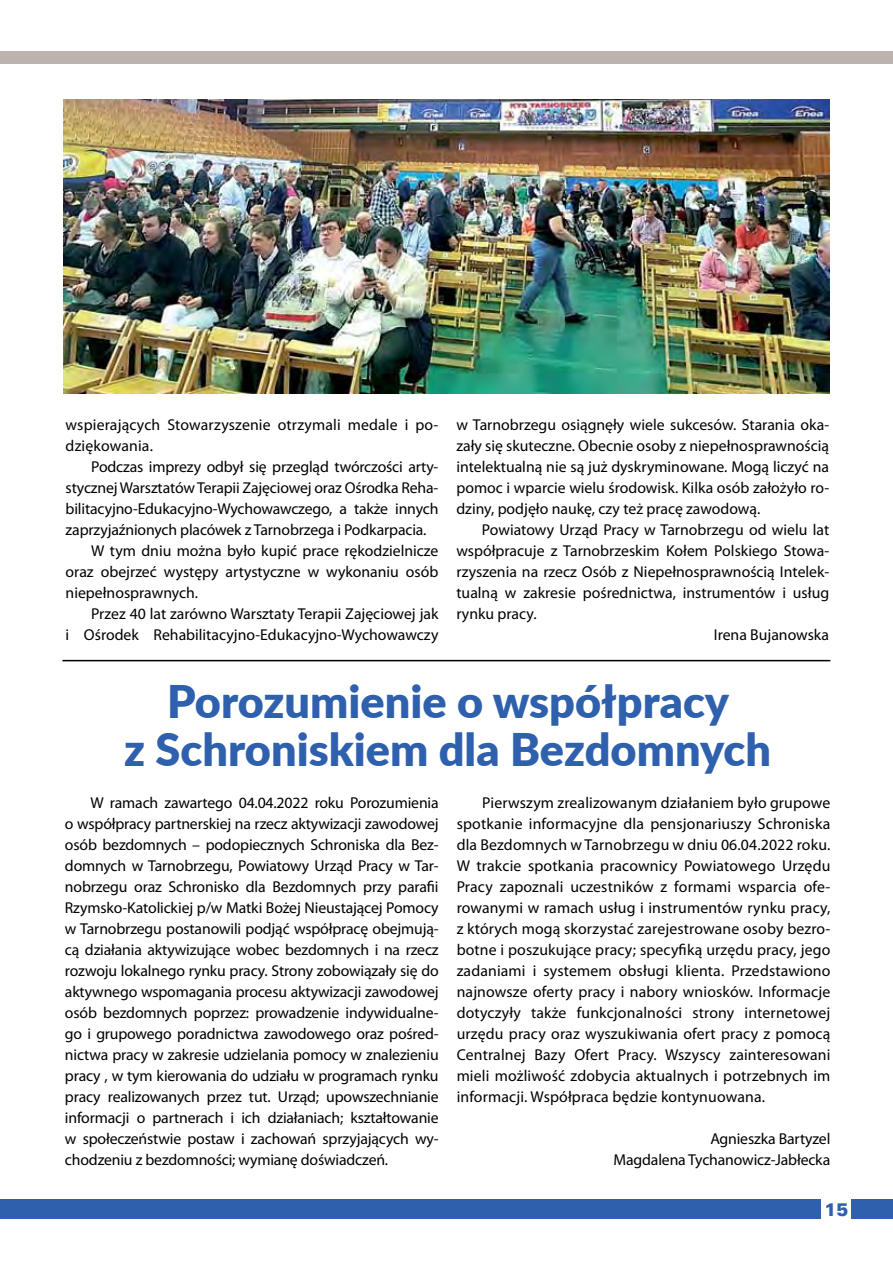
<style>
.page{position:relative;width:893px;height:1263px;background:#fff}
.page>*{position:absolute;margin:0;border:0;box-sizing:border-box;transform-origin:0 0}
.t1{font:900 45px/48px "Lato";color:#2e60ad;text-align:center}
.t2{font:18px "USA Black";color:#2e60ad}
.t3{font:15.75px/21px "Myriad Pro";color:#000;text-align:justify}
</style>
<div class="page">
<div style="left:0;top:1199px;width:821px;height:20px;background:#2e60ad"></div>
<div style="left:852px;top:1199px;width:41px;height:20px;background:#2e60ad"></div>
<div style="left:0;top:51px;width:893px;height:12px;background:#bcb3b0"></div>
<img style="left:64px;top:100px;width:765px;height:294px">
<hr style="left:62px;top:660px;width:768px;height:1px;background:#000">
<p class="t3" style="left:66px;top:414px;width:374px">wspierających Stowarzyszenie otrzymali medale i po&shy;dziękowania.</p>
<p class="t3" style="left:91px;top:456px;width:349px">Podczas imprezy odbył się przegląd twórczości arty-</p>
<p class="t3" style="left:66px;top:476px;width:374px">stycznej Warsztatów Terapii Zajęciowej oraz Ośrodka Reha-</p>
<p class="t3" style="left:66px;top:497px;width:374px">bilitacyjno-Edukacyjno-Wychowawczego, a także innych</p>
<p class="t3" style="left:66px;top:518px;width:362px">zaprzyjaźnionych placówek z Tarnobrzega i Podkarpacia.</p>
<p class="t3" style="left:91px;top:539px;width:349px">W tym dniu można było kupić prace rękodzielnicze</p>
<p class="t3" style="left:66px;top:560px;width:374px">oraz obejrzeć występy artystyczne w wykonaniu osób</p>
<p class="t3" style="left:66px;top:581px;width:134px">niepełnosprawnych.</p>
<p class="t3" style="left:91px;top:602px;width:349px">Przez 40 lat zarówno Warsztaty Terapii Zajęciowej jak</p>
<p class="t3" style="left:66px;top:623px;width:374px">i Ośrodek Rehabilitacyjno-Edukacyjno-Wychowawczy</p>
<p class="t3" style="left:456px;top:413px;width:374px">w Tarnobrzegu osiągnęły wiele sukcesów. Starania oka&shy;zały się skuteczne. Obecnie osoby z niepełnosprawnością intelektualną nie są już dyskryminowane. Mogą liczyć na pomoc i wparcie wielu środowisk. Kilka osób założyło ro&shy;dziny, podjęło naukę, czy też pracę zawodową.</p>
<p class="t3" style="left:482px;top:518px;width:349px">Powiatowy Urząd Pracy w Tarnobrzegu od wielu lat</p>
<p class="t3" style="left:456px;top:539px;width:374px">współpracuje z Tarnobrzeskim Kołem Polskiego Stowa-</p>
<p class="t3" style="left:456px;top:560px;width:374px">rzyszenia na rzecz Osób z Niepełnosprawnością Intelek-</p>
<p class="t3" style="left:456px;top:581px;width:374px">tualną w zakresie pośrednictwa, instrumentów i usług</p>
<p class="t3" style="left:456px;top:602px;width:82px">rynku pracy.</p>
<p class="t3" style="left:714px;top:623px;width:117px">Irena Bujanowska</p>
<h1 class="t1" style="left:124px;top:675px;width:648px">Porozumienie o współpracy<br>z Schroniskiem dla Bezdomnych</h1>
<p class="t3" style="left:65px;top:792px;width:375px;text-indent:26px">W ramach zawartego 04.04.2022 roku Porozumienia o współpracy partnerskiej na rzecz aktywizacji zawodowej osób bezdomnych – podopiecznych Schroniska dla Bez&shy;domnych w Tarnobrzegu, Powiatowy Urząd Pracy w Tar&shy;nobrzegu oraz Schronisko dla Bezdomnych przy parafii Rzymsko-Katolickiej p/w Matki Bożej Nieustającej Pomocy w Tarnobrzegu postanowili podjąć współpracę obejmują&shy;cą działania aktywizujące wobec bezdomnych i na rzecz rozwoju lokalnego rynku pracy. Strony zobowiązały się do aktywnego wspomagania procesu aktywizacji zawodowej osób bezdomnych poprzez: prowadzenie indywidualne&shy;go i grupowego poradnictwa zawodowego oraz pośred&shy;nictwa pracy w zakresie udzielania pomocy w znalezieniu pracy , w tym kierowania do udziału w programach rynku pracy realizowanych przez tut. Urząd; upowszechnianie informacji o partnerach i ich działaniach; kształtowanie w społeczeństwie postaw i zachowań sprzyjających wy&shy;chodzeniu z bezdomności; wymianę doświadczeń.</p>
<p class="t3" style="left:457px;top:791px;width:375px;text-indent:26px">Pierwszym zrealizowanym działaniem było grupowe spotkanie informacyjne dla pensjonariuszy Schroniska dla Bezdomnych w Tarnobrzegu w dniu 06.04.2022 roku.<br>W trakcie spotkania pracownicy Powiatowego Urzędu Pracy zapoznali uczestników z formami wsparcia ofe&shy;rowanymi w ramach usług i instrumentów rynku pracy, z których mogą skorzystać zarejestrowane osoby bezro&shy;botne i poszukujące pracy; specyfiką urzędu pracy, jego zadaniami i systemem obsługi klienta. Przedstawiono najnowsze oferty pracy i nabory wniosków. Informacje dotyczyły także funkcjonalności strony internetowej urzędu pracy oraz wyszukiwania ofert pracy z pomocą Centralnej Bazy Ofert Pracy. Wszyscy zainteresowani mieli możliwość zdobycia aktualnych i potrzebnych im informacji. Współpraca będzie kontynuowana.</p>
<p class="t3" style="left:614px;top:1127px;width:218px;text-align:right">Agnieszka Bartyzel<br>Magdalena Tychanowicz-Jabłecka</p>
<p class="t2" style="left:824px;top:1198px;width:26px">15</p>
</div>
